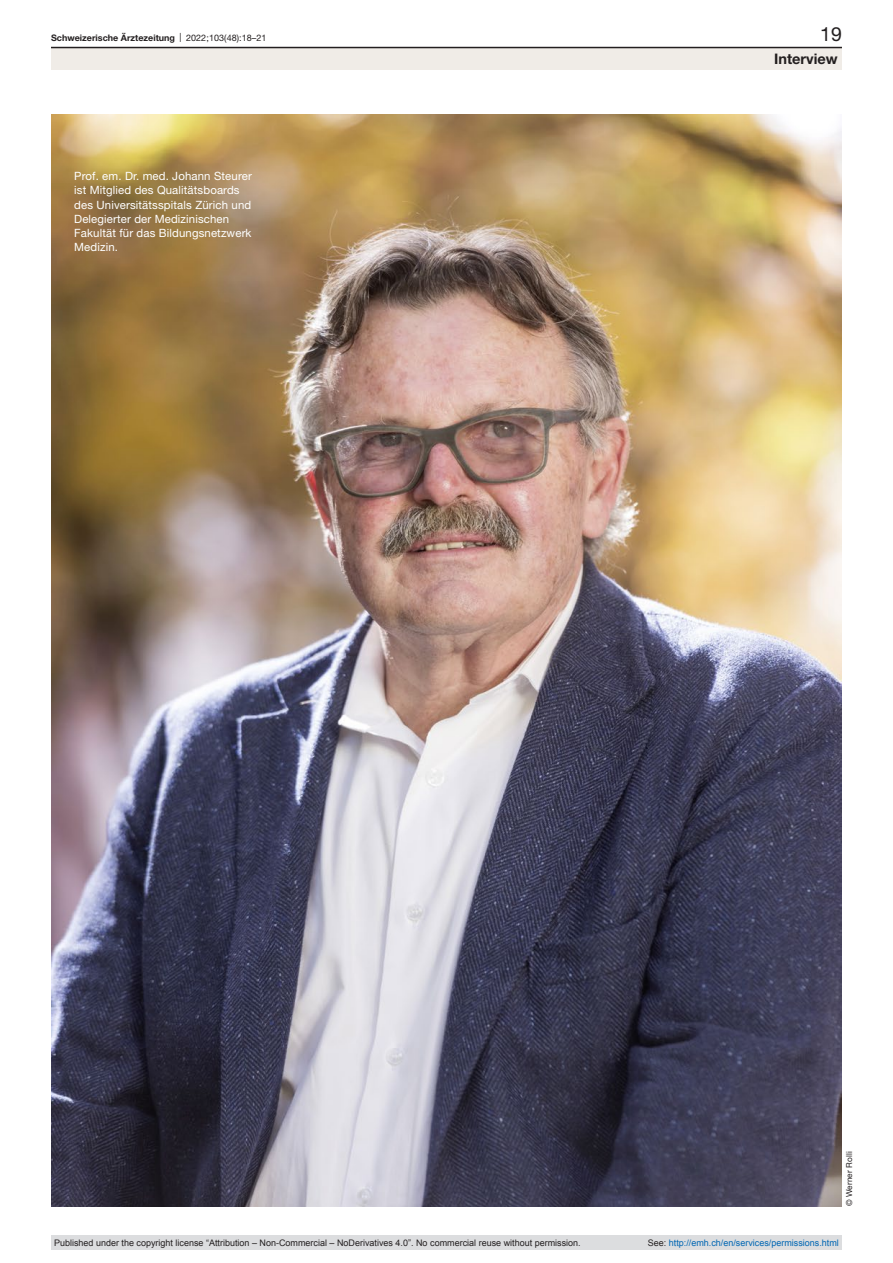
<style>
.page{position:relative;width:893px;height:1263px;background:#fff}
.page>*{position:absolute;margin:0;border:0;box-sizing:border-box;transform-origin:0 0}
.t1{font:19.5px "Helvetica Neue LT Pro";color:#231f20}
.t2{font:700 14.55px "Helvetica Neue LT Pro";color:#231f20}
.figure-caption{font:11.4px/14.2px "Helvetica Neue LT Pro";letter-spacing:.01em;color:#fff}
.t3{font:9px "Arial";color:#231f20}
.t4{font:9px "Arial";color:#0066b3}
.t5{font:700 9px "Helvetica Neue LT Pro";color:#231f20}
.credits{font:8.25px "Helvetica Neue LT Pro";letter-spacing:.01em;color:#231f20}
.s1{font-weight:400}
.s2{color:#231f20}
</style>
<div class="page">
<img style="left:51px;top:115px;width:791px;height:1091px">
<div style="left:51px;top:48px;width:791px;height:22px;background:#f0ece7"></div>
<hr style="left:51px;top:47px;width:791px;height:1px;background:#231f20">
<div style="left:51px;top:1235px;width:791px;height:15px;background:#dcdddf"></div>
<p class="t5" style="left:51px;top:32px;width:217px">Schweizerische Ärztezeitung <span class="s1">| 2022;103(48):18–21</span></p>
<h1 class="t1" style="left:820px;top:22px;width:23px">19</h1>
<p class="figure-caption" style="left:74px;top:169px;width:179px">Prof. em. Dr. med. Johann Steurer ist Mitglied des Qualitätsboards des Universitätsspitals Zürich und<br>Delegierter der Medizinischen<br>Fakultät für das Bildungsnetzwerk<br>Medizin.</p>
<p class="t2" style="left:774px;top:49px;width:65px">Interview</p>
<p class="credits" style="left:844px;top:1206px;width:56px;rotate:-90deg">© Werner Rolli</p>
<p class="t3" style="left:54px;top:1237px;width:528px">Published under the copyright license “Attribution – Non-Commercial – NoDerivatives 4.0”. No commercial reuse without permission.</p>
<p class="t4" style="left:648px;top:1237px;width:193px"><span class="s2">See:</span> http://emh.ch/en/services/permissions.html</p>
</div>
